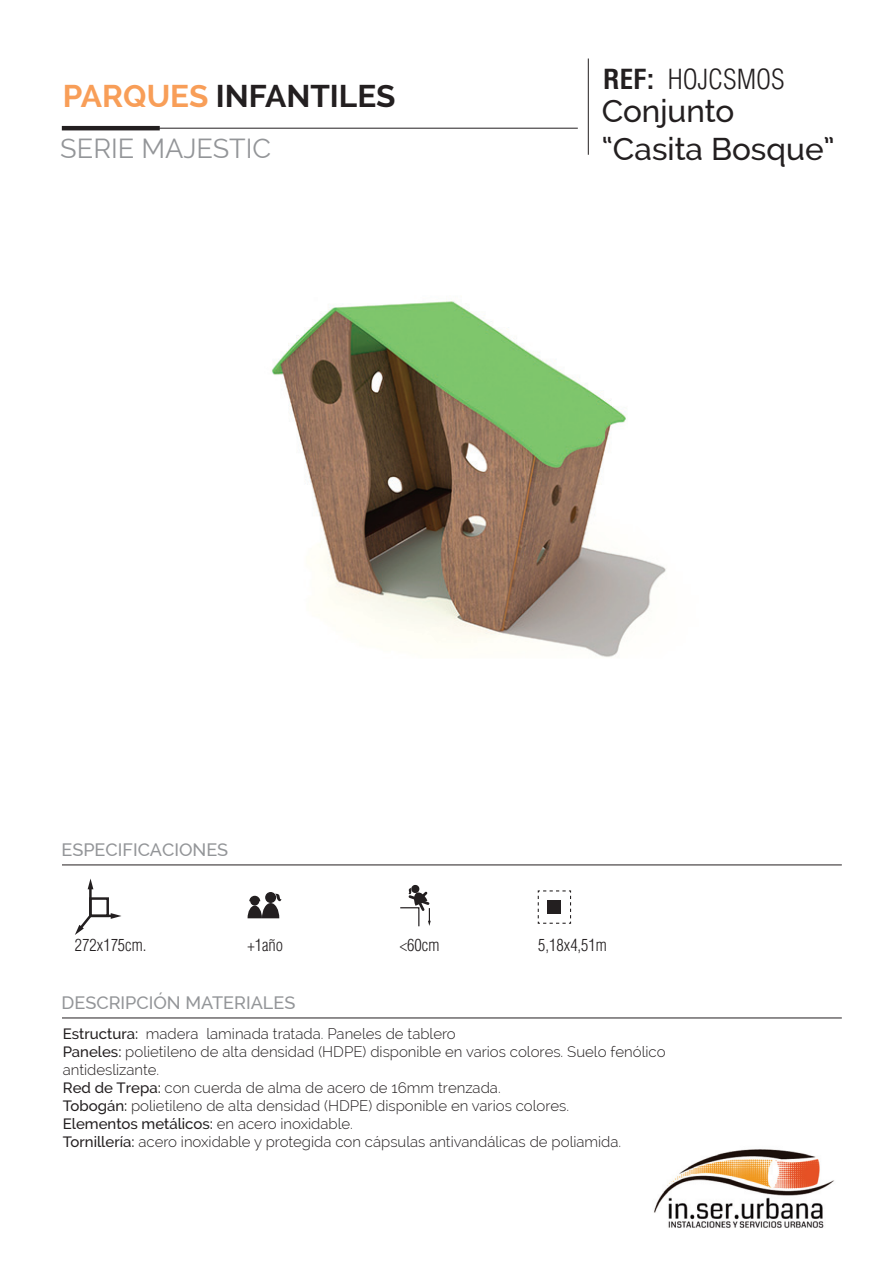
<style>
.page{position:relative;width:893px;height:1263px;background:#fff}
.page>*{position:absolute;margin:0;border:0;box-sizing:border-box;transform-origin:0 0}
.t1{font:500 31.5px/37.8px "Raleway";color:#231f20}
.t2{font:700 31.5px "Raleway";color:#231f20}
.t3{font:27px "Raleway";color:#939598}
.t4{font:300 condensed 27px "Helvetica LT Std";color:#231f20}
.t5{font:500 18px "Raleway";color:#939598}
.t6{font:300 condensed 16.5px "Helvetica LT Std";color:#231f20}
.t7{font:300 15px/18px "Raleway";color:#231f20}
.s1{color:#f89e58}
.s2{font-weight:700}
.s3{font-weight:500}
</style>
<div class="page">
<hr style="left:62px;top:864px;width:780px;height:1px;background:#231f20">
<div style="left:89px;top:897px;width:20px;height:20px;border:2px solid #231f20"></div>
<hr style="left:89px;top:887px;width:3px;height:29px;background:#231f20">
<svg style="left:88px;top:878px;width:5px;height:11px"></svg>
<svg style="left:75px;top:912px;width:19px;height:23px"></svg>
<hr style="left:90px;top:915px;width:23px;height:2px;background:#231f20">
<svg style="left:111px;top:913px;width:10px;height:6px"></svg>
<svg style="left:248px;top:893px;width:33px;height:25px"></svg>
<svg style="left:537px;top:890px;width:35px;height:34px"></svg>
<svg style="left:400px;top:884px;width:31px;height:43px"></svg>
<hr style="left:63px;top:128px;width:515px;height:1px;background:#231f20">
<hr style="left:62px;top:126px;width:98px;height:4px;background:#231f20">
<hr style="left:588px;top:59px;width:1px;height:96px;background:#231f20">
<hr style="left:62px;top:1017px;width:780px;height:1px;background:#231f20">
<img style="left:654px;top:1149px;width:181px;height:79px">
<img style="left:272px;top:301px;width:394px;height:356px">
<h1 class="t2" style="left:63px;top:78px;width:334px"><span class="s1">PARQUES</span> INFANTILES</h1>
<h2 class="t3" style="left:60px;top:133px;width:212px">SERIE MAJESTIC</h2>
<h2 class="t4" style="left:603px;top:62px;width:183px"><span class="s2">REF:</span> HOJCSMOS</h2>
<h1 class="t1" style="left:602px;top:92px;width:235px">Conjunto “Casita Bosque”</h1>
<p class="t5" style="left:62px;top:839px;width:168px">ESPECIFICACIONES</p>
<p class="t6" style="left:75px;top:934px;width:73px">272x175cm.</p>
<p class="t6" style="left:248px;top:934px;width:37px">+1año</p>
<p class="t6" style="left:400px;top:934px;width:41px">&lt;60cm</p>
<p class="t6" style="left:538px;top:934px;width:70px">5,18x4,51m</p>
<p class="t5" style="left:62px;top:992px;width:235px">DESCRIPCIÓN MATERIALES</p>
<p class="t7" style="left:63px;top:1025px;width:604px"><span class="s3">Estructura:</span> madera laminada tratada. Paneles de tablero<br><span class="s3">Paneles:</span> polietileno de alta densidad (HDPE) disponible en varios colores. Suelo fenólico antideslizante.<br><span class="s3">Red de Trepa:</span> con cuerda de alma de acero de 16mm trenzada.<br><span class="s3">Tobogán:</span> polietileno de alta densidad (HDPE) disponible en varios colores.<br><span class="s3">Elementos metálicos:</span> en acero inoxidable.<br><span class="s3">Tornillería:</span> acero inoxidable y protegida con cápsulas antivandálicas de poliamida.</p>
</div>
